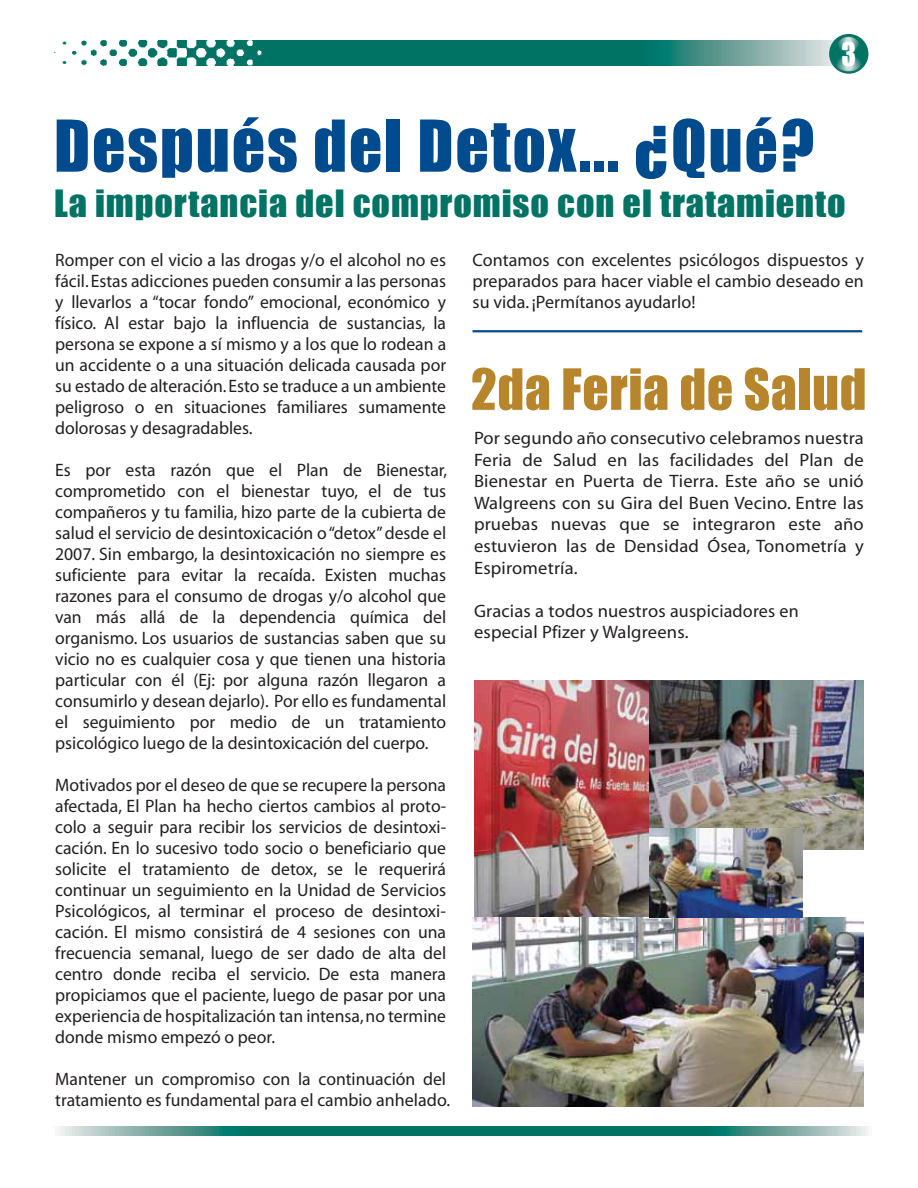
<style>
.page{position:relative;width:918px;height:1188px;background:#fff}
.page>*{position:absolute;margin:0;border:0;box-sizing:border-box;transform-origin:0 0}
.t1{font:66px "Impact";letter-spacing:.03em;color:#004b8d}
.t2{font:52.5px "Impact";letter-spacing:.015em;color:#b7852c}
.t3{font:34.5px "Impact";letter-spacing:.025em;color:#007365;scale:1.05 1}
.t4{font:30px "Impact";color:#fff;scale:.92 1}
.t5{font:18px/21px "Myriad";color:#231f20;text-align:justify}
</style>
<div class="page">
<img style="left:55px;top:41px;width:209px;height:25px">
<svg style="left:59px;top:1126px;width:810px;height:9px;background:#328b80"></svg>
<svg style="left:264px;top:40px;width:570px;height:26px;background:#248377"></svg>
<div style="left:829px;top:34px;width:39px;height:40px;background:#007365;border-radius:50%"></div>
<svg style="left:838px;top:37px;width:21px;height:17px"></svg>
<svg style="left:835px;top:53px;width:27px;height:18px"></svg>
<hr style="left:472px;top:330px;width:390px;height:2px;background:#004b8d">
<img style="left:474px;top:680px;width:176px;height:237px">
<img style="left:472px;top:917px;width:392px;height:190px">
<img style="left:650px;top:680px;width:214px;height:170px">
<img style="left:650px;top:828px;width:152px;height:89px">
<p class="t4" style="left:841px;top:31px;width:17px">3</p>
<p class="t1" style="left:54px;top:95px;width:762px">Después del Detox... ¿Qué?</p>
<p class="t3" style="left:54px;top:176px;width:755px">La importancia del compromiso con el tratamiento</p>
<p class="t5" style="left:55px;top:251px;width:392px">Romper con el vicio a las drogas y/o el alcohol no es fácil. Estas adicciones pueden consumir a las personas y llevarlos a “tocar fondo” emocional, económico y físico. Al estar bajo la influencia de sustancias, la persona se expone a sí mismo y a los que lo rodean a un accidente o a una situación delicada causada por su estado de alteración. Esto se traduce a un ambiente peligroso o en situaciones familiares sumamente dolorosas y desagradables.</p>
<p class="t5" style="left:55px;top:461px;width:394px">Es por esta razón que el Plan de Bienestar, comprometido con el bienestar tuyo, el de tus compañeros y tu familia, hizo parte de la cubierta de salud el servicio de desintoxicación o “detox” desde el 2007. Sin embargo, la desintoxicación no siempre es suficiente para evitar la recaída. Existen muchas razones para el consumo de drogas y/o alcohol que van más allá de la dependencia química del organismo. Los usuarios de sustancias saben que su vicio no es cualquier cosa y que tienen una historia particular con él (Ej: por alguna razón llegaron a consumirlo y desean dejarlo). Por ello es fundamental el seguimiento por medio de un tratamiento psicológico luego de la desintoxicación del cuerpo.</p>
<p class="t5" style="left:55px;top:776px;width:392px">Motivados por el deseo de que se recupere la persona afectada, El Plan ha hecho ciertos cambios al proto&shy;colo a seguir para recibir los servicios de desintoxi&shy;cación. En lo sucesivo todo socio o beneficiario que solicite el tratamiento de detox, se le requerirá continuar un seguimiento en la Unidad de Servicios Psicológicos, al terminar el proceso de desintoxi&shy;cación. El mismo consistirá de 4 sesiones con una frecuencia semanal, luego de ser dado de alta del centro donde reciba el servicio. De esta manera propiciamos que el paciente, luego de pasar por una experiencia de hospitalización tan intensa, no termine donde mismo empezó o peor.</p>
<p class="t5" style="left:55px;top:1070px;width:397px">Mantener un compromiso con la continuación del tratamiento es fundamental para el cambio anhelado.</p>
<p class="t5" style="left:473px;top:251px;width:393px">Contamos con excelentes psicólogos dispuestos y preparados para hacer viable el cambio deseado en su vida. ¡Permítanos ayudarlo!</p>
<p class="t2" style="left:471px;top:349px;width:397px">2da Feria de Salud</p>
<p class="t5" style="left:474px;top:428px;width:391px;line-height:21.6px">Por segundo año consecutivo celebramos nuestra Feria de Salud en las facilidades del Plan de Bienestar en Puerta de Tierra. Este año se unió Walgreens con su Gira del Buen Vecino. Entre las pruebas nuevas que se integraron este año estuvieron las de Densidad Ósea, Tonometría y Espirometría.</p>
<p class="t5" style="left:474px;top:601px;width:326px;line-height:21.6px">Gracias a todos nuestros auspiciadores en especial Pfizer y Walgreens.</p>
</div>
